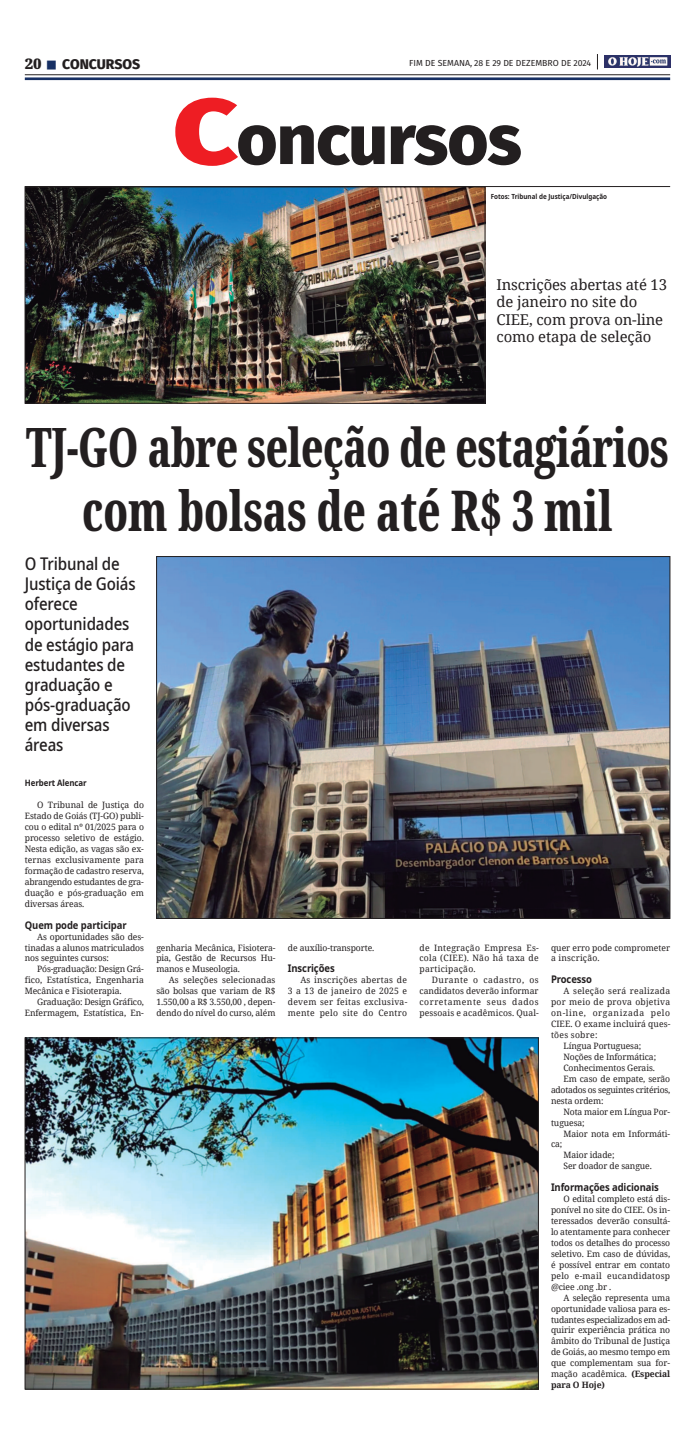
<style>
.page{position:relative;width:695px;height:1439px;background:#fff}
.page>*{position:absolute;margin:0;border:0;box-sizing:border-box;transform-origin:0 0}
.t1{font:800 70.52px "Fira Sans";letter-spacing:-.015em;color:#231f20}
.t2{font:800 extra-condensed 56px "Noto Serif";color:#231f20;scale:.85 1}
.t3{font:800 extra-condensed 54.25px "Noto Serif";letter-spacing:-.01em;color:#231f20;scale:.85 1}
.t4{font:500 semi-condensed 17.5px/20.1px "Noto Sans";letter-spacing:-.01em;color:#231f20;scale:.95 1}
.t5{font:14.88px/17.5px "Noto Serif";letter-spacing:-.01em;color:#231f20}
.t6{font:800 14px "Fira Sans";color:#231f20}
.t7{font:700 10.5px "Noto Sans";letter-spacing:-.01em;color:#231f20;scale:.9 1}
.t8{font:8.75px/10.9px "Noto Serif";letter-spacing:-.01em;color:#231f20;text-align:justify}
.t9{font:8.75px "Noto Serif";letter-spacing:.03em;color:#231f20}
.t10{font:8.75px "Fira Sans";color:#231f20}
.t11{font:8.75px "Noto Serif";letter-spacing:-.03em;color:#231f20}
.t12{font:8.75px "Noto Serif";letter-spacing:.01em;color:#231f20}
.t13{font:8.75px "Noto Serif";letter-spacing:.07em;color:#231f20}
.t14{font:700 8.75px "Noto Sans";letter-spacing:-.01em;color:#231f20;scale:.9 1}
.t15{font:700 7px "Noto Sans";color:#231f20;scale:.9 1}
.s1{font-family:"Noto Serif";font-weight:900;font-size:14.88px}
.s2{color:#173064}
.s3{font-size:92.66px;color:#ee1d23}
.s4{font-weight:700}
</style>
<div class="page">
<img style="left:27px;top:189px;width:456px;height:212px">
<div style="left:25px;top:187px;width:460px;height:216px;border:1px solid #231f20"></div>
<hr style="left:25px;top:186px;width:645px;height:1px;background:#231f20">
<img style="left:158px;top:558px;width:510px;height:358px">
<img style="left:27px;top:1039px;width:509px;height:348px">
<hr style="left:25px;top:75px;width:645px;height:1px;background:#231f20">
<img style="left:604px;top:56px;width:66px;height:12px">
<svg style="left:597px;top:54px;width:1px;height:15px"></svg>
<hr style="left:25px;top:77px;width:645px;height:3px;background:#173064">
<h3 class="t6" style="left:25px;top:59px;width:117px"><span class="s1">20</span> <span class="s2">■</span> CONCURSOS</h3>
<p class="t10" style="left:409px;top:59px;width:183px">FIM DE SEMANA, 28 E 29 DE DEZEMBRO DE 2024</p>
<h1 class="t1" style="left:173px;top:112px;width:350px"><span class="s3">C</span>oncursos</h1>
<p class="t15" style="left:490px;top:192px;width:131px">Fotos: Tribunal de Justiça/Divulgação</p>
<h3 class="t5" style="left:496px;top:275px;width:172px">Inscrições abertas até 13 de janeiro no site do<br>CIEE, com prova on-line como etapa de seleção</h3>
<h3 class="t3" style="left:26px;top:409px;width:757px">TJ-GO abre seleção de estagiários</h3>
<h2 class="t2" style="left:82px;top:471px;width:625px">com bolsas de até R$ 3 mil</h2>
<h3 class="t4" style="left:25px;top:553px;width:118px">O Tribunal de<br>Justiça de Goiás oferece oportunidades de estágio para estudantes de graduação e pós-graduação em diversas áreas</h3>
<p class="t14" style="left:25px;top:777px;width:70px">Herbert Alencar</p>
<p class="t8" style="left:25px;top:799px;width:121px;text-indent:12px">O Tribunal de Justiça do Estado de Goiás (TJ-GO) publi&shy;cou o edital nº 01/2025 para o processo seletivo de estágio.<br>Nesta edição, as vagas são ex&shy;ternas exclusivamente para formação de cadastro reserva, abrangendo estudantes de gra&shy;duação e pós-graduação em diversas áreas.</p>
<p class="t7" style="left:25px;top:917px;width:115px">Quem pode participar</p>
<p class="t8" style="left:25px;top:930px;width:121px;text-indent:12px">As oportunidades são des&shy;tinadas a alunos matriculados nos seguintes cursos:</p>
<p class="t8" style="left:25px;top:963px;width:121px;text-indent:12px">Pós-graduação: Design Grá&shy;fico, Estatística, Engenharia Mecânica e Fisioterapia.</p>
<p class="t8" style="left:25px;top:996px;width:121px;text-align:right">Graduação: Design Gráfico,<br>Enfermagem, Estatística, En-</p>
<p class="t8" style="left:156px;top:941px;width:120px">genharia Mecânica, Fisiotera&shy;pia, Gestão de Recursos Hu&shy;manos e Museologia.</p>
<p class="t8" style="left:156px;top:974px;width:121px;text-indent:12px">As seleções selecionadas são bolsas que variam de R$ 1.550,00 a R$ 3.550,00 , depen&shy;dendo do nível do curso, além</p>
<p class="t8" style="left:288px;top:941px;width:88px">de auxílio-transporte.</p>
<p class="t7" style="left:288px;top:961px;width:53px">Inscrições</p>
<p class="t8" style="left:288px;top:974px;width:121px;text-indent:12px">As inscrições abertas de 3 a 13 de janeiro de 2025 e devem ser feitas exclusiva&shy;mente pelo site do Centro</p>
<p class="t8" style="left:419px;top:941px;width:121px">de Integração Empresa Es&shy;cola (CIEE). Não há taxa de participação.</p>
<p class="t8" style="left:419px;top:974px;width:121px;text-indent:12px">Durante o cadastro, os candidatos deverão informar corretamente seus dados pessoais e acadêmicos. Qual-</p>
<p class="t8" style="left:551px;top:941px;width:121px">quer erro pode comprometer a inscrição.</p>
<p class="t7" style="left:551px;top:972px;width:47px">Processo</p>
<p class="t9" style="left:563px;top:985px;width:108px">A seleção será realizada</p>
<p class="t9" style="left:551px;top:996px;width:121px">por meio de prova objetiva</p>
<p class="t13" style="left:551px;top:1007px;width:121px">on-line, organizada pelo</p>
<p class="t12" style="left:551px;top:1017px;width:121px">CIEE. O exame incluirá ques-</p>
<p class="t9" style="left:551px;top:1028px;width:48px">tões sobre:</p>
<p class="t8" style="left:563px;top:1040px;width:79px">Língua Portuguesa;</p>
<p class="t8" style="left:563px;top:1051px;width:94px">Noções de Informática;</p>
<p class="t8" style="left:563px;top:1062px;width:93px">Conhecimentos Gerais.</p>
<p class="t8" style="left:563px;top:1073px;width:108px">Em caso de empate, serão</p>
<p class="t11" style="left:551px;top:1083px;width:121px">adotados os seguintes critérios,</p>
<p class="t8" style="left:551px;top:1095px;width:54px">nesta ordem:</p>
<p class="t8" style="left:563px;top:1105px;width:108px">Nota maior em Língua Por-</p>
<p class="t8" style="left:551px;top:1116px;width:35px">tuguesa;</p>
<p class="t8" style="left:563px;top:1127px;width:108px">Maior nota em Informáti-</p>
<p class="t8" style="left:551px;top:1138px;width:13px">ca;</p>
<p class="t8" style="left:563px;top:1149px;width:53px">Maior idade;</p>
<p class="t8" style="left:563px;top:1160px;width:90px">Ser doador de sangue.</p>
<p class="t7" style="left:551px;top:1180px;width:121px">Informações adicionais</p>
<p class="t8" style="left:551px;top:1193px;width:121px;text-indent:12px">O edital completo está dis&shy;ponível no site do CIEE. Os in&shy;teressados deverão consultá&shy;lo atentamente para conhecer todos os detalhes do processo seletivo. Em caso de dúvidas, é possível entrar em contato pelo e-mail eucandidatosp @ciee .ong .br .</p>
<p class="t8" style="left:551px;top:1291px;width:121px;text-indent:12px">A seleção representa uma oportunidade valiosa para es&shy;tudantes especializados em ad&shy;quirir experiência prática no âmbito do Tribunal de Justiça de Goiás, ao mesmo tempo em que complementam sua for&shy;mação acadêmica. <span class="s4">(Especial para O Hoje)</span></p>
</div>
